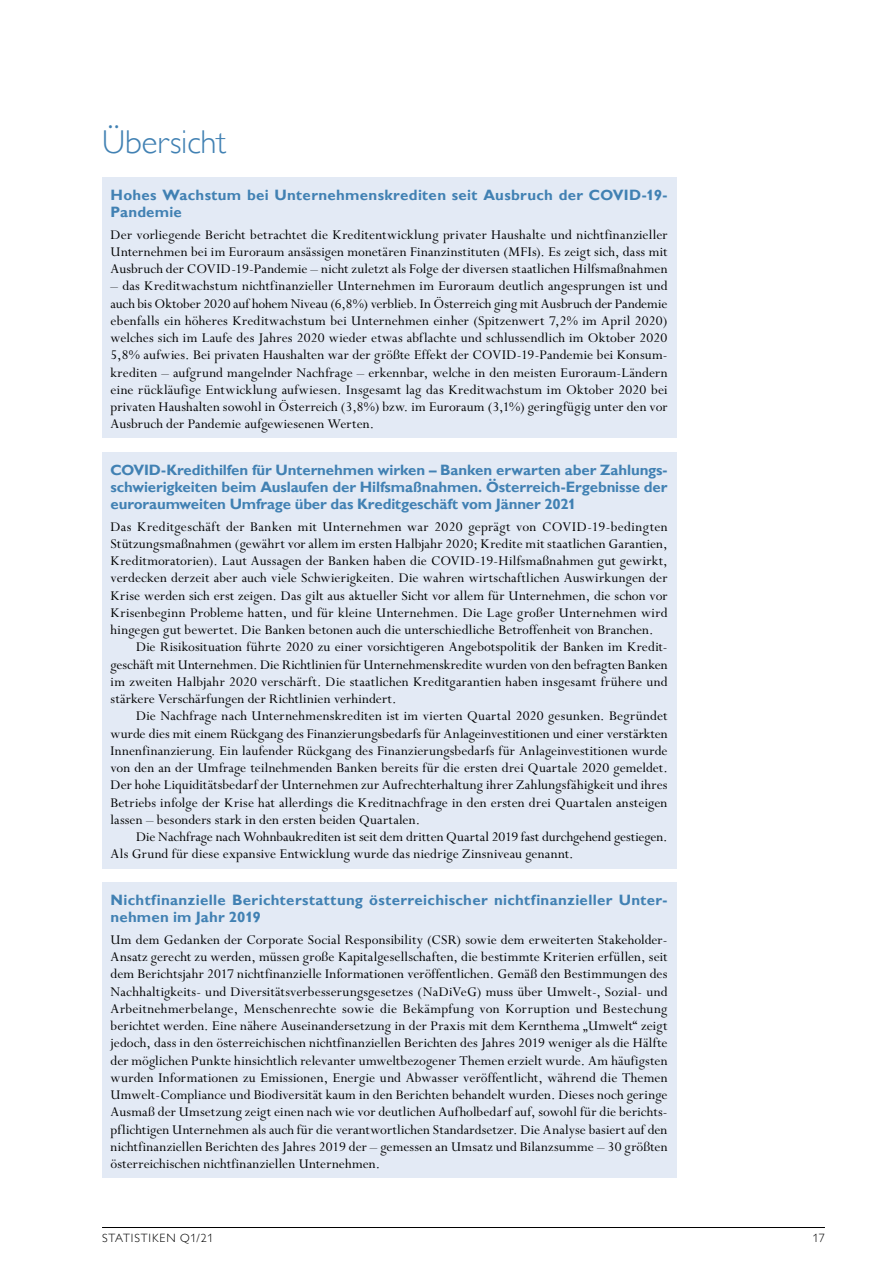
<style>
.page{position:relative;width:893px;height:1263px;background:#fff}
.page>*{position:absolute;margin:0;border:0;box-sizing:border-box;transform-origin:0 0}
.t1{font:300 33px "Gill Sans MT Pro";color:#4181b3}
.t2{font:15px/17.2px "Perpetua Std";letter-spacing:.01em;color:#000;text-align:justify}
.t3{font:700 15px/17px "Gill Sans MT Pro";letter-spacing:.015em;color:#4181b3}
.t4{font:300 12px "Gill Sans MT Pro";letter-spacing:.07em;color:#000}
</style>
<div class="page">
<hr style="left:102px;top:1227px;width:723px;height:1px;background:#000">
<div style="left:102px;top:177px;width:574px;height:53px;background:#e3eaf5"></div>
<div style="left:102px;top:219px;width:574px;height:219px;background:#e3eaf5"></div>
<div style="left:102px;top:452px;width:574px;height:70px;background:#e3eaf5"></div>
<div style="left:102px;top:511px;width:574px;height:133px;background:#e3eaf5"></div>
<div style="left:102px;top:632px;width:574px;height:81px;background:#e3eaf5"></div>
<div style="left:102px;top:701px;width:574px;height:133px;background:#e3eaf5"></div>
<div style="left:102px;top:822px;width:574px;height:46px;background:#e3eaf5"></div>
<div style="left:102px;top:882px;width:574px;height:53px;background:#e3eaf5"></div>
<div style="left:102px;top:924px;width:574px;height:254px;background:#e3eaf5"></div>
<h1 class="t1" style="left:102px;top:122px;width:126px">Übersicht</h1>
<p class="t3" style="left:111px;top:186px;width:558px">Hohes Wachstum bei Unternehmenskrediten seit Ausbruch der COVID-19-<br>Pandemie</p>
<p class="t2" style="left:111px;top:226px;width:559px">Der vorliegende Bericht betrachtet die Kreditentwicklung privater Haushalte und nichtfinanzieller Unternehmen bei im Euroraum ansässigen monetären Finanzinstituten (MFIs). Es zeigt sich, dass mit Ausbruch der COVID-19-Pandemie – nicht zuletzt als Folge der diversen staatlichen Hilfsmaßnahmen</p>
<p class="t2" style="left:111px;top:278px;width:559px">– das Kreditwachstum nichtfinanzieller Unternehmen im Euroraum deutlich angesprungen ist und auch bis Oktober 2020 auf hohem Niveau (6,8%) verblieb. In Österreich ging mit Ausbruch der Pandemie ebenfalls ein höheres Kreditwachstum bei Unternehmen einher (Spitzenwert 7,2% im April 2020) welches sich im Laufe des Jahres 2020 wieder etwas abflachte und schlussendlich im Oktober 2020<br>5,8% aufwies. Bei privaten Haushalten war der größte Effekt der COVID-19-Pandemie bei Konsum&shy;krediten – aufgrund mangelnder Nachfrage – erkennbar, welche in den meisten Euroraum-Ländern eine rückläufige Entwicklung aufwiesen. Insgesamt lag das Kreditwachstum im Oktober 2020 bei privaten Haushalten sowohl in Österreich (3,8%) bzw. im Euroraum (3,1%) geringfügig unter den vor Ausbruch der Pandemie aufgewiesenen Werten.</p>
<p class="t3" style="left:111px;top:461px;width:559px;text-align:justify">COVID-Kredithilfen für Unternehmen wirken – Banken erwarten aber Zahlungs&shy;schwierigkeiten beim Auslaufen der Hilfsmaßnahmen. Österreich-Ergebnisse der euroraumweiten Umfrage über das Kreditgeschäft vom Jänner 2021</p>
<p class="t2" style="left:111px;top:518px;width:559px">Das Kreditgeschäft der Banken mit Unternehmen war 2020 geprägt von COVID-19-bedingten</p>
<p class="t2" style="left:111px;top:535px;width:559px">Stützungsmaßnahmen (gewährt vor allem im ersten Halbjahr 2020; Kredite mit staatlichen Garantien,</p>
<p class="t2" style="left:111px;top:553px;width:559px">Kreditmoratorien). Laut Aussagen der Banken haben die COVID-19-Hilfsmaßnahmen gut gewirkt,</p>
<p class="t2" style="left:111px;top:570px;width:559px">verdecken derzeit aber auch viele Schwierigkeiten. Die wahren wirtschaftlichen Auswirkungen der</p>
<p class="t2" style="left:111px;top:587px;width:559px">Krise werden sich erst zeigen. Das gilt aus aktueller Sicht vor allem für Unternehmen, die schon vor</p>
<p class="t2" style="left:111px;top:604px;width:558px">Krisenbeginn Probleme hatten, und für kleine Unternehmen. Die Lage großer Unternehmen wird</p>
<p class="t2" style="left:111px;top:622px;width:544px">hingegen gut bewertet. Die Banken betonen auch die unterschiedliche Betroffenheit von Branchen.</p>
<p class="t2" style="left:136px;top:639px;width:531px">Die Risikosituation führte 2020 zu einer vorsichtigeren Angebotspolitik der Banken im Kredit-</p>
<p class="t2" style="left:111px;top:656px;width:559px">geschäft mit Unternehmen. Die Richtlinien für Unternehmenskredite wurden von den befragten Banken</p>
<p class="t2" style="left:111px;top:673px;width:559px">im zweiten Halbjahr 2020 verschärft. Die staatlichen Kreditgarantien haben insgesamt frühere und</p>
<p class="t2" style="left:111px;top:691px;width:287px">stärkere Verschärfungen der Richtlinien verhindert.</p>
<p class="t2" style="left:136px;top:708px;width:533px">Die Nachfrage nach Unternehmenskrediten ist im vierten Quartal 2020 gesunken. Begründet</p>
<p class="t2" style="left:111px;top:725px;width:559px">wurde dies mit einem Rückgang des Finanzierungsbedarfs für Anlageinvestitionen und einer verstärkten</p>
<p class="t2" style="left:111px;top:742px;width:559px">Innenfinanzierung. Ein laufender Rückgang des Finanzierungsbedarfs für Anlageinvestitionen wurde</p>
<p class="t2" style="left:111px;top:760px;width:559px">von den an der Umfrage teilnehmenden Banken bereits für die ersten drei Quartale 2020 gemeldet.</p>
<p class="t2" style="left:111px;top:777px;width:559px">Der hohe Liquiditätsbedarf der Unternehmen zur Aufrechterhaltung ihrer Zahlungsfähigkeit und ihres</p>
<p class="t2" style="left:111px;top:794px;width:558px">Betriebs infolge der Krise hat allerdings die Kreditnachfrage in den ersten drei Quartalen ansteigen</p>
<p class="t2" style="left:111px;top:811px;width:311px">lassen – besonders stark in den ersten beiden Quartalen.</p>
<p class="t2" style="left:136px;top:829px;width:533px">Die Nachfrage nach Wohnbaukrediten ist seit dem dritten Quartal 2019 fast durchgehend gestiegen.</p>
<p class="t2" style="left:111px;top:846px;width:464px">Als Grund für diese expansive Entwicklung wurde das niedrige Zinsniveau genannt.</p>
<p class="t3" style="left:111px;top:891px;width:559px">Nichtfinanzielle Berichterstattung österreichischer nichtfinanzieller Unter&shy;nehmen im Jahr 2019</p>
<p class="t2" style="left:111px;top:931px;width:559px">Um dem Gedanken der Corporate Social Responsibility (CSR) sowie dem erweiterten Stakeholder-Ansatz gerecht zu werden, müssen große Kapitalgesellschaften, die bestimmte Kriterien erfüllen, seit dem Berichtsjahr 2017 nichtfinanzielle Informationen veröffentlichen. Gemäß den Bestimmungen des Nachhaltigkeits- und Diversitätsverbesserungsgesetzes (NaDiVeG) muss über Umwelt-, Sozial- und Arbeitnehmerbelange, Menschenrechte sowie die Bekämpfung von Korruption und Bestechung berichtet werden. Eine nähere Auseinandersetzung in der Praxis mit dem Kernthema „Umwelt“ zeigt jedoch, dass in den österreichischen nichtfinanziellen Berichten des Jahres 2019 weniger als die Hälfte der möglichen Punkte hinsichtlich relevanter umweltbezogener Themen erzielt wurde. Am häufigsten wurden Informationen zu Emissionen, Energie und Abwasser veröffentlicht, während die Themen Umwelt-Compliance und Biodiversität kaum in den Berichten behandelt wurden. Dieses noch geringe Ausmaß der Umsetzung zeigt einen nach wie vor deutlichen Aufholbedarf auf, sowohl für die berichts&shy;pflichtigen Unternehmen als auch für die verantwortlichen Standardsetzer. Die Analyse basiert auf den nichtfinanziellen Berichten des Jahres 2019 der – gemessen an Umsatz und Bilanzsumme – 30 größten österreichischen nichtfinanziellen Unternehmen.</p>
<p class="t4" style="left:102px;top:1231px;width:113px">STATISTIKEN Q1/21</p>
<p class="t4" style="left:813px;top:1231px;width:14px">17</p>
</div>
